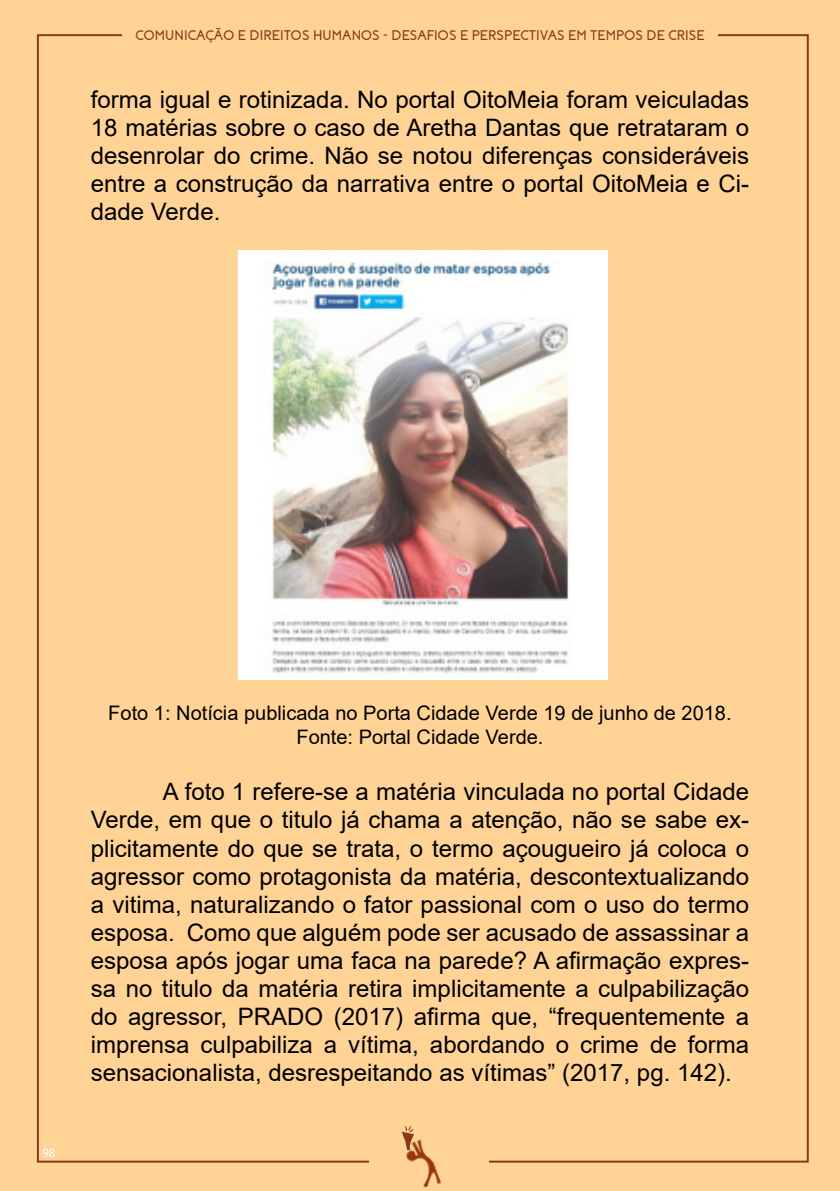
<style>
.page{position:relative;width:840px;height:1191px;background:#fff}
.page>*{position:absolute;margin:0;border:0;box-sizing:border-box;transform-origin:0 0}
.t1{font:24px/28px "Arial";color:#000;text-align:justify}
.t2{font:20px/24px "Arial";color:#000;text-align:center}
.t3{font:700 14px "Coves";color:#8b3818}
.t4{font:12.8px "Myriad Pro";color:#fff}
</style>
<div class="page">
<div style="left:0;top:0;width:839px;height:1191px;background:#ffd396"></div>
<hr style="left:839px;top:0;width:1px;height:1191px;background:#ffd396">
<img style="left:406px;top:1139px;width:35px;height:49px">
<svg style="left:401px;top:1126px;width:13px;height:24px"></svg>
<img style="left:238px;top:250px;width:369px;height:429px">
<p class="t3" style="left:135px;top:27px;width:570px">COMUNICAÇÃO E DIREITOS HUMANOS - DESAFIOS E PERSPECTIVAS EM TEMPOS DE CRISE</p>
<p class="t1" style="left:91px;top:86px;width:659px">forma igual e rotinizada. No portal OitoMeia foram veiculadas 18 matérias sobre o caso de Aretha Dantas que retrataram o desenrolar do crime. Não se notou diferenças consideráveis entre a construção da narrativa entre o portal OitoMeia e Ci&shy;dade Verde.</p>
<p class="t4" style="left:42px;top:1145px;width:15px">98</p>
<p class="t2" style="left:108px;top:701px;width:624px">Foto 1: Notícia publicada no Porta Cidade Verde 19 de junho de 2018.<br>Fonte: Portal Cidade Verde.</p>
<p class="t1" style="left:91px;top:778px;width:659px;text-indent:72px">A foto 1 refere-se a matéria vinculada no portal Cidade Verde, em que o titulo já chama a atenção, não se sabe ex&shy;plicitamente do que se trata, o termo açougueiro já coloca o agressor como protagonista da matéria, descontextualizando a vitima, naturalizando o fator passional com o uso do termo esposa. Como que alguém pode ser acusado de assassinar a esposa após jogar uma faca na parede? A afirmação expres&shy;sa no titulo da matéria retira implicitamente a culpabilização do agressor, PRADO (2017) afirma que, “frequentemente a imprensa culpabiliza a vítima, abordando o crime de forma sensacionalista, desrespeitando as vítimas” (2017, pg. 142).</p>
</div>
